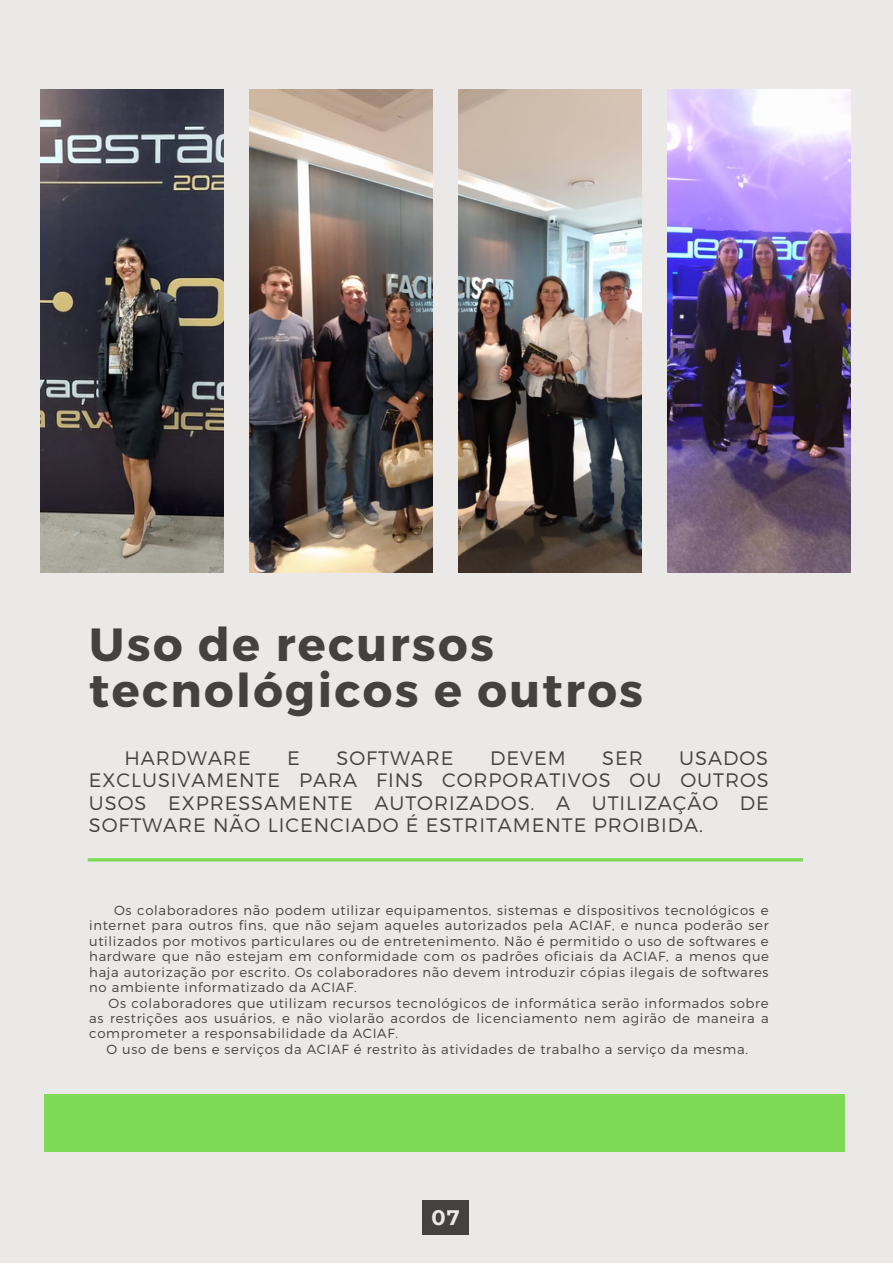
<style>
.page{position:relative;width:893px;height:1264px;background:#fff}
.page>*{position:absolute;margin:0;border:0;box-sizing:border-box;transform-origin:0 0}
.t1{font:700 46.5px/46px "Montserrat";letter-spacing:.05em;color:#44423e}
.t2{font:700 21px "Montserrat";color:#ebe9e7}
.t3{font:300 19.5px/22.5px "Montserrat";letter-spacing:.05em;color:#44423e;text-align:justify}
.t4{font:300 13.2px/15.5px "Montserrat";letter-spacing:.05em;color:#44423e;text-align:justify}
</style>
<div class="page">
<div style="left:0;top:0;width:892px;height:1262px;background:#ebe9e7"></div>
<img style="left:41px;top:89px;width:182px;height:484px">
<img style="left:250px;top:89px;width:182px;height:484px">
<img style="left:459px;top:89px;width:182px;height:484px">
<img style="left:667px;top:89px;width:183px;height:484px">
<div style="left:44px;top:1093px;width:800px;height:58px;background:#7ed957"></div>
<div style="left:422px;top:1200px;width:47px;height:34px;background:#44423e"></div>
<hr style="left:88px;top:858px;width:715px;height:3px;background:#7ed957">
<h1 class="t1" style="left:89px;top:619px;width:555px">Uso de recursos tecnológicos e outros</h1>
<h3 class="t3" style="left:124px;top:745px;width:128px">HARDWARE</h3>
<h3 class="t3" style="left:287px;top:745px;width:14px">E</h3>
<h3 class="t3" style="left:336px;top:745px;width:118px">SOFTWARE</h3>
<h3 class="t3" style="left:490px;top:745px;width:77px">DEVEM</h3>
<h3 class="t3" style="left:602px;top:745px;width:42px">SER</h3>
<h3 class="t3" style="left:89px;top:745px;width:681px;text-indent:590px">USADOS EXCLUSIVAMENTE PARA FINS CORPORATIVOS OU OUTROS USOS EXPRESSAMENTE AUTORIZADOS. A UTILIZAÇÃO DE SOFTWARE NÃO LICENCIADO É ESTRITAMENTE PROIBIDA.</h3>
<p class="t4" style="left:89px;top:901px;width:681px;text-indent:25px">Os colaboradores não podem utilizar equipamentos, sistemas e dispositivos tecnológicos e internet para outros fins, que não sejam aqueles autorizados pela ACIAF, e nunca poderão ser utilizados por motivos particulares ou de entretenimento. Não é permitido o uso de softwares e hardware que não estejam em conformidade com os padrões oficiais da ACIAF, a menos que haja autorização por escrito. Os colaboradores não devem introduzir cópias ilegais de softwares no ambiente informatizado da ACIAF.</p>
<p class="t4" style="left:109px;top:994px;width:661px">Os colaboradores que utilizam recursos tecnológicos de informática serão informados sobre</p>
<p class="t4" style="left:89px;top:1009px;width:681px">as restrições aos usuários, e não violarão acordos de licenciamento nem agirão de maneira a</p>
<p class="t4" style="left:89px;top:1025px;width:310px">comprometer a responsabilidade da ACIAF.</p>
<p class="t4" style="left:106px;top:1040px;width:643px">O uso de bens e serviços da ACIAF é restrito às atividades de trabalho a serviço da mesma.</p>
<h2 class="t2" style="left:431px;top:1204px;width:30px">07</h2>
</div>
